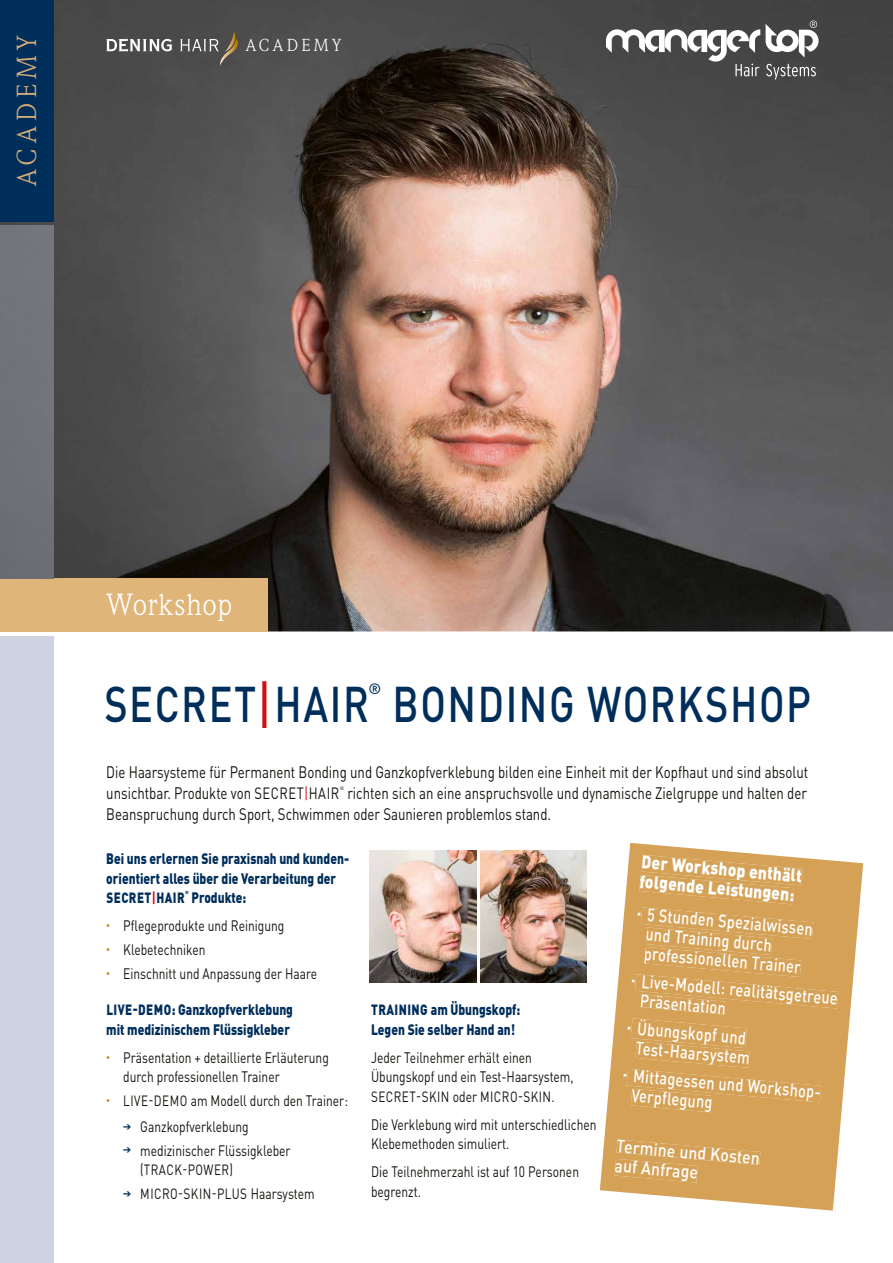
<style>
.page{position:relative;width:893px;height:1263px;background:#fff}
.page>*{position:absolute;margin:0;border:0;box-sizing:border-box;transform-origin:0 0}
.t1{font:500 49.5px "DIN Pro";letter-spacing:.04em;color:#002e5b;scale:.8 1}
.t2{font:30px "Weidemann Std";letter-spacing:.03em;color:#fff}
.t3{font:27px "Weidemann Std";letter-spacing:.195em;color:#d4ac77}
.t4{font:500 18px/19.5px "DIN Pro";color:#fff;scale:.8 1}
.t5{font:900 18px/19.5px "DIN Pro";color:#fff;scale:.87 1}
.t6{font:500 18px/19.5px "DIN Pro";color:#fff;scale:.87 1}
.t7{font:16.95px "Weidemann Std";letter-spacing:.195em;color:#fff}
.t8{font:16.5px/21px "DIN Pro";color:#12120d;scale:.8 1}
.t9{font:15px/19.5px "DIN Pro";color:#12120d;scale:.8 1}
.t10{font:900 15px/19.5px "DIN Pro";color:#002e5b;scale:.8 1}
.t11{font:500 14.85px "DIN Pro";color:#002e5b}
.t12{font:14.7px "DIN Pro";letter-spacing:.04em;color:#12120d;scale:.8 1}
.t13{font:900 14.7px "DIN Pro";letter-spacing:.04em;color:#002e5b;scale:.8 1}
.t14{font:4.95px "DIN Pro";color:#12120d}
.t15{font:900 4.5px "DIN Pro";color:#002e5b}
.s1{font-size:54.45px;color:#d50c14}
.s2{font-size:16.2px}
.s3{font-size:16.2px;color:#d50c14}
.s4{font-weight:700;color:#d50c14}
.s5{font-size:14.7px}
.s6{color:#002e5b}
.s7{font-size:15px}
</style>
<div class="page">
<img style="left:0;top:0;width:893px;height:631px">
<div style="left:0;top:0;width:53px;height:221px;background:#002e5b"></div>
<svg style="left:600px;top:843px;width:263px;height:367px;fill:#d4a156"></svg>
<div style="left:623px;top:855px;width:215px;height:257px;background:#d4a156"></div>
<div style="left:615px;top:1139px;width:145px;height:44px;background:#d4a156"></div>
<div style="left:0;top:637px;width:53px;height:626px;background:#cfd2e0"></div>
<div style="left:0;top:578px;width:268px;height:53px;background:#dfb57a"></div>
<div style="left:0;top:225px;width:53px;height:353px;background:#707379"></div>
<svg style="left:106px;top:39px;width:66px;height:12px"></svg>
<svg style="left:180px;top:32px;width:58px;height:34px;background:#605d58"></svg>
<hr style="left:763px;top:19px;width:1px;height:58px;background:#e7000e">
<svg style="left:606px;top:29px;width:154px;height:47px"></svg>
<svg style="left:766px;top:64px;width:50px;height:15px"></svg>
<svg style="left:766px;top:21px;width:53px;height:37px"></svg>
<img style="left:480px;top:850px;width:107px;height:132px">
<img style="left:370px;top:850px;width:106px;height:132px">
<h3 class="t3" style="left:11px;top:186px;width:153px;rotate:-90deg">ACADEMY</h3>
<p class="t7" style="left:246px;top:35px;width:97px">ACADEMY</p>
<h2 class="t2" style="left:106px;top:587px;width:128px">Workshop</h2>
<h1 class="t1" style="left:104px;top:671px;width:332px">SECRET<span class="s1">|</span>HAIR</h1>
<p class="t11" style="left:368px;top:678px;width:14px">®</p>
<h1 class="t1" style="left:393px;top:671px;width:525px">BONDING WORKSHOP</h1>
<p class="t8" style="left:106px;top:761px;width:879px">Die Haarsysteme für Permanent Bonding und Ganzkopfverklebung bilden eine Einheit mit der Kopfhaut und sind absolut unsichtbar. Produkte von <span class="s2">SECRET</span><span class="s3">|</span><span class="s2">HAIR</span></p>
<p class="t14" style="left:340px;top:785px;width:6px">®</p>
<p class="t8" style="left:106px;top:782px;width:877px;text-indent:241px">richten sich an eine anspruchsvolle und dynamische Zielgruppe und halten der<br>Beanspruchung durch Sport, Schwimmen oder Saunieren problemlos stand.</p>
<p class="t5" style="left:642px;top:851px;width:187px;rotate:5deg">Der Workshop enthält folgende Leistungen:</p>
<p class="t4" style="left:648px;top:904px;width:209px;text-indent:-11px;rotate:5deg"><sup>•</sup> 5 Stunden Spezialwissen und Training durch professionellen Trainer</p>
<p class="t4" style="left:642px;top:970px;width:248px;text-indent:-11px;rotate:5deg"><sup>•</sup> Live-Modell: realitätsgetreue<br>Präsentation</p>
<p class="t4" style="left:628px;top:1017px;width:158px;text-align:center;rotate:5deg"><sup>•</sup> Übungskopf und<br>Test-Haar system</p>
<p class="t4" style="left:634px;top:1065px;width:240px;text-indent:-11px;rotate:5deg"><sup>•</sup> Mittagessen und Workshop-<br>Verpflegung</p>
<p class="t6" style="left:617px;top:1135px;width:167px;rotate:5deg">Termine und Kosten auf Anfrage</p>
<p class="t10" style="left:106px;top:848px;width:305px">Bei uns erlernen Sie praxisnah und kunden&shy;orientiert alles über die Verarbeitung der</p>
<p class="t13" style="left:106px;top:888px;width:99px">SECRET<span class="s4">|</span>HAIR</p>
<p class="t15" style="left:185px;top:889px;width:5px">®</p>
<p class="t10" style="left:192px;top:887px;width:70px">Produkte:</p>
<p class="t9" style="left:106px;top:915px;width:224px"><sup>•</sup> Pflegeprodukte und Reinigung</p>
<p class="t9" style="left:106px;top:939px;width:126px"><sup>•</sup> Klebetechniken</p>
<p class="t9" style="left:106px;top:963px;width:265px"><sup>•</sup> Einschnitt und Anpassung der Haare</p>
<p class="t10" style="left:106px;top:999px;width:235px"><span class="s5">LIVE-DEMO</span>: Ganzkopfverklebung mit medizinischem Flüssigkleber</p>
<p class="t9" style="left:123px;top:1047px;width:258px;text-indent:-17px"><sup>•</sup> Präsentation + detaillierte Erläuterung durch professionellen Trainer</p>
<p class="t9" style="left:106px;top:1090px;width:303px"><sup>•</sup> <span class="s5">LIVE-DEMO</span> am Modell durch den Trainer:</p>
<p class="t9" style="left:123px;top:1116px;width:158px"><span class="s6">➔</span> Ganzkopfverklebung</p>
<p class="t9" style="left:123px;top:1140px;width:211px"><span class="s6">➔</span> medizinischer Flüssig kleber</p>
<p class="t12" style="left:140px;top:1160px;width:118px"><span class="s7">(</span>TRACK-POWER<span class="s7">)</span></p>
<p class="t12" style="left:123px;top:1183px;width:241px"><sup>➔</sup> MICRO-SKIN-PLUS <span class="s7">Haarsystem</span></p>
<p class="t10" style="left:371px;top:999px;width:188px"><span class="s5">TRAINING</span> am Übungskopf:<br>Legen Sie selber Hand an!</p>
<p class="t9" style="left:371px;top:1047px;width:255px">Jeder Teilnehmer erhält einen<br>Übungskopf und ein Test-Haarsystem,</p>
<p class="t12" style="left:371px;top:1086px;width:231px">SECRET-SKIN <span class="s7">oder</span> MICRO-SKIN<span class="s7">.</span></p>
<p class="t9" style="left:371px;top:1114px;width:283px">Die Verklebung wird mit unterschiedlichen<br>Klebe methoden simuliert.</p>
<p class="t9" style="left:371px;top:1161px;width:262px">Die Teilnehmerzahl ist auf 10 Personen begrenzt.</p>
</div>
